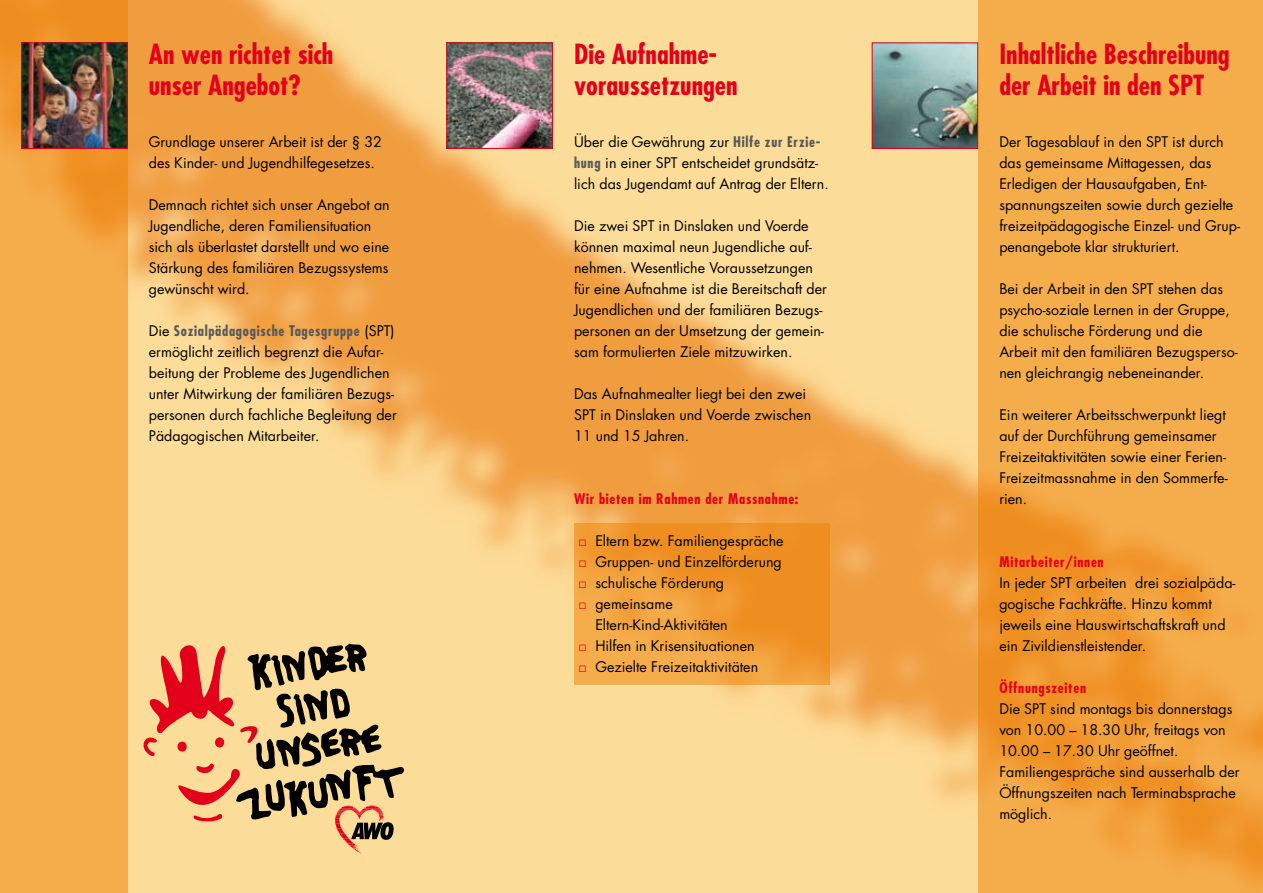
<style>
.page{position:relative;width:1263px;height:893px;background:#fff}
.page>*{position:absolute;margin:0;border:0;box-sizing:border-box;transform-origin:0 0}
.t1{font:700 condensed 27px/31.5px "Futura";color:#e2001a}
.t2{font:14.25px/21px "Futura";color:#000}
.t3{font:700 condensed 14.25px "Futura";letter-spacing:.05em;color:#e2001a}
.s1{font-weight:700;font-stretch:condensed;color:#58585a}
.s2{font-family:"European Pi Three";font-size:15px;color:#e2001a}
</style>
<div class="page">
<img style="left:128px;top:0;width:850px;height:893px">
<svg style="left:978px;top:0;width:285px;height:893px;background:#f3a643"></svg>
<svg style="left:0;top:0;width:128px;height:893px;background:#f4a946"></svg>
<svg style="left:574px;top:523px;width:255px;height:162px;background:#f19b33"></svg>
<img style="left:874px;top:45px;width:102px;height:102px">
<div style="left:872px;top:43px;width:106px;height:106px;border:1px solid #e2001a"></div>
<img style="left:448px;top:45px;width:103px;height:102px">
<div style="left:446px;top:43px;width:107px;height:106px;border:1px solid #e2001a"></div>
<img style="left:23px;top:45px;width:103px;height:102px">
<div style="left:21px;top:43px;width:107px;height:106px;border:1px solid #e2001a"></div>
<svg style="left:143px;top:644px;width:261px;height:209px;background:#cfa373"></svg>
<h1 class="t1" style="left:149px;top:38px;width:186px">An wen richtet sich unser Angebot?</h1>
<p class="t2" style="left:149px;top:131px;width:235px">Grundlage unserer Arbeit ist der § 32 des Kinder- und Jugendhilfegesetzes.</p>
<p class="t2" style="left:149px;top:194px;width:242px">Demnach richtet sich unser Angebot an Jugendliche, deren Familiensituation sich als überlastet darstellt und wo eine Stärkung des familiären Bezugssystems gewünscht wird.</p>
<p class="t2" style="left:149px;top:320px;width:249px">Die <span class="s1">Sozialpädagogische Tagesgruppe</span> (SPT) ermöglicht zeitlich begrenzt die Aufar&shy;beitung der Probleme des Jugendlichen unter Mitwirkung der familiären Bezugs&shy;personen durch fachliche Begleitung der Pädagogischen Mitarbeiter.</p>
<h1 class="t1" style="left:574px;top:38px;width:165px">Die Aufnahme&shy;voraussetzungen</h1>
<p class="t2" style="left:574px;top:131px;width:256px">Über die Gewährung zur <span class="s1">Hilfe zur Erzie&shy;hung</span> in einer SPT entscheidet grundsätz&shy;lich das Jugendamt auf Antrag der Eltern.</p>
<p class="t2" style="left:574px;top:215px;width:254px">Die zwei SPT in Dinslaken und Voerde können maximal neun Jugendliche auf&shy;nehmen. Wesentliche Voraussetzungen für eine Aufnahme ist die Bereitschaft der Jugendlichen und der familiären Bezugs&shy;personen an der Umsetzung der gemein&shy;sam formulierten Ziele mitzuwirken.</p>
<p class="t2" style="left:574px;top:383px;width:239px">Das Aufnahmealter liegt bei den zwei<br>SPT in Dinslaken und Voerde zwischen<br>11 und 15 Jahren.</p>
<p class="t3" style="left:574px;top:490px;width:226px">Wir bieten im Rahmen der Massnahme:</p>
<p class="t2" style="left:578px;top:530px;width:207px"><span class="s2">j</span> Eltern bzw. Familiengespräche</p>
<p class="t2" style="left:578px;top:551px;width:205px"><span class="s2">j</span> Gruppen- und Einzelförderung</p>
<p class="t2" style="left:578px;top:572px;width:147px"><span class="s2">j</span> schulische Förderung</p>
<p class="t2" style="left:578px;top:593px;width:96px"><span class="s2">j</span> gemeinsame</p>
<p class="t2" style="left:595px;top:614px;width:134px">Eltern-Kind-Aktivitäten</p>
<p class="t2" style="left:578px;top:635px;width:178px"><span class="s2">j</span> Hilfen in Krisensituationen</p>
<p class="t2" style="left:578px;top:656px;width:181px"><span class="s2">j</span> Gezielte Freizeitaktivitäten</p>
<h1 class="t1" style="left:999px;top:38px;width:232px">Inhaltliche Beschreibung der Arbeit in den SPT</h1>
<p class="t2" style="left:999px;top:131px;width:242px">Der Tagesablauf in den SPT ist durch das gemeinsame Mittagessen, das Erledigen der Hausaufgaben, Ent&shy;spannungszeiten sowie durch gezielte freizeitpädagogische Einzel- und Grup&shy;penangebote klar strukturiert.</p>
<p class="t2" style="left:999px;top:278px;width:240px">Bei der Arbeit in den SPT stehen das psycho-soziale Lernen in der Gruppe, die schulische Förderung und die Arbeit mit den familiären Bezugsperso&shy;nen gleichrangig nebeneinander.</p>
<p class="t2" style="left:999px;top:404px;width:230px">Ein weiterer Arbeitsschwerpunkt liegt auf der Durchführung gemeinsamer<br>Freizeitaktivitäten sowie einer Ferien-<br>Freizeitmassnahme in den Sommerfe&shy;rien.</p>
<p class="t3" style="left:999px;top:553px;width:106px">Mitarbeiter/innen</p>
<p class="t2" style="left:999px;top:572px;width:238px">In jeder SPT arbeiten drei sozialpäda&shy;gogische Fachkräfte. Hinzu kommt jeweils eine Hauswirtschaftskraft und ein Zivildienstleistender.</p>
<p class="t3" style="left:999px;top:679px;width:88px">Öffnungszeiten</p>
<p class="t2" style="left:999px;top:698px;width:242px">Die SPT sind montags bis donnerstags von 10.00 – 18.30 Uhr, freitags von<br>10.00 – 17.30 Uhr geöffnet.<br>Familiengespräche sind ausserhalb der<br>Öffnungszeiten nach Terminabsprache möglich.</p>
</div>
